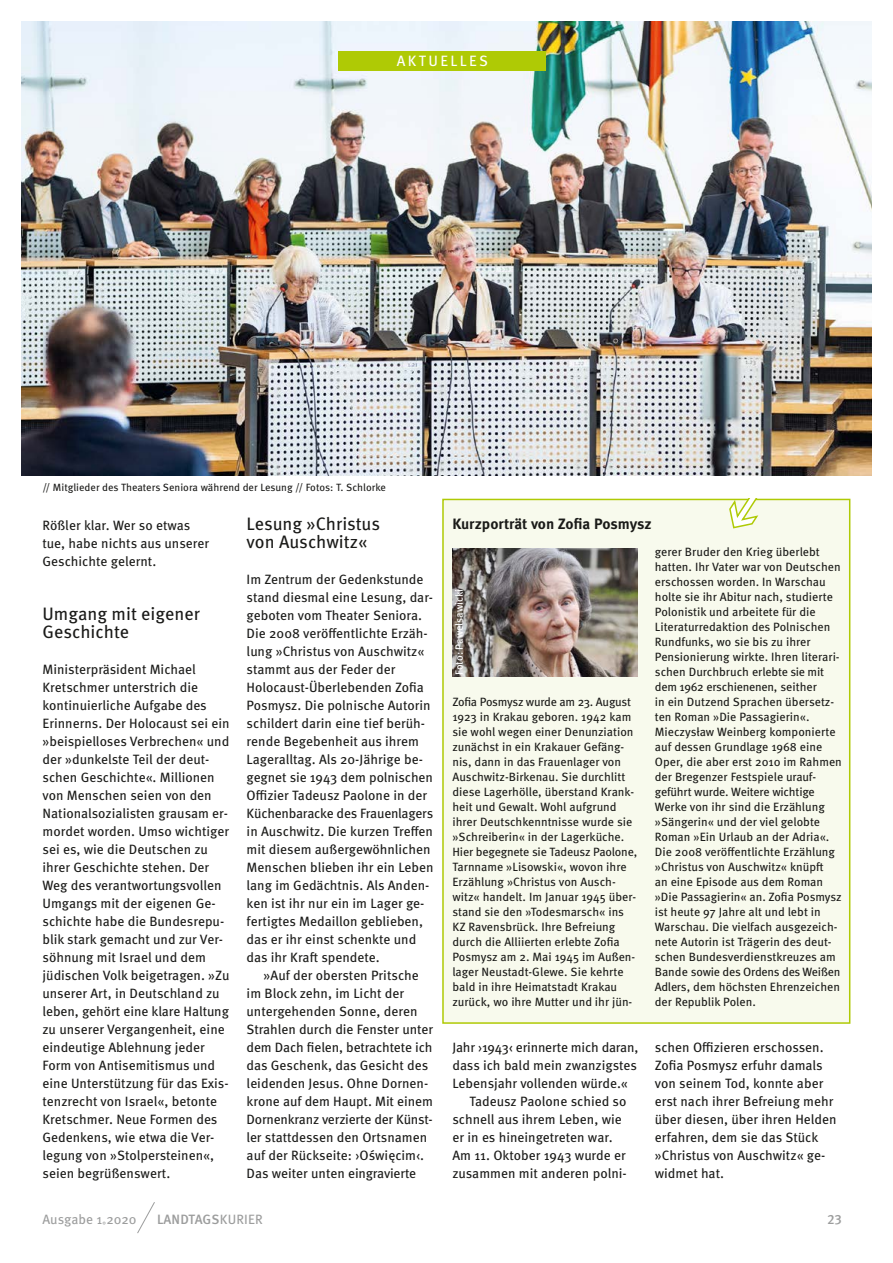
<style>
.page{position:relative;width:893px;height:1263px;background:#fff}
.page>*{position:absolute;margin:0;border:0;box-sizing:border-box;transform-origin:0 0}
.t1{font:18px/18px "Meta Pro";color:#1a1a18}
.t2{font:700 15px "Meta Pro";letter-spacing:-.005em;color:#1a1a18}
.t3{font:15px "Meta Pro";letter-spacing:.16em;color:#fff}
.t4{font:13.5px/18px "Meta Pro";color:#1a1a18}
.t5{font:500 13.5px "Meta Pro";letter-spacing:.005em;color:#9c9d9d}
.t6{font:13.5px "Meta Pro";color:#9c9d9d}
.t7{font:12px/15px "Meta Pro";color:#1a1a18}
.t8{font:10.5px "Meta Pro";color:#1a1a18}
.t9{font:10.5px "Meta Pro";letter-spacing:-.005em;color:#fff}
.s1{font-weight:400}
</style>
<div class="page">
<div style="left:442px;top:499px;width:408px;height:525px;background:#f8faed;border:2px solid #afca05"></div>
<svg style="left:728px;top:498px;width:32px;height:31px"></svg>
<img style="left:21px;top:21px;width:851px;height:455px">
<img style="left:452px;top:548px;width:185px;height:129px">
<svg style="left:137px;top:1202px;width:18px;height:32px"></svg>
<div style="left:338px;top:51px;width:208px;height:20px;background:#afca05"></div>
<p class="t3" style="left:397px;top:49px;width:93px">AKTUELLES</p>
<p class="t8" style="left:43px;top:479px;width:345px">// Mitglieder des Theaters Seniora während der Lesung // Fotos: T. Schlorke</p>
<p class="t4" style="left:43px;top:515px;width:168px">Rößler klar. Wer so etwas tue, habe nichts aus unserer<br>Geschichte gelernt.</p>
<h1 class="t1" style="left:43px;top:603px;width:159px">Umgang mit eigener<br>Geschichte</h1>
<p class="t4" style="left:43px;top:659px;width:189px">Ministerpräsident Michael<br>Kretschmer unterstrich die kontinuierliche Aufgabe des<br>Erinnerns. Der Holocaust sei ein »beispielloses Verbrechen« und der »dunkelste Teil der deut&shy;schen Geschichte«. Millionen von Menschen seien von den<br>Nationalsozialisten grausam er&shy;mordet worden. Umso wichtiger sei es, wie die Deutschen zu ihrer Geschichte stehen. Der<br>Weg des verantwortungsvollen<br>Umgangs mit der eigenen Ge&shy;schichte habe die Bundesrepu&shy;blik stark gemacht und zur Ver&shy;söhnung mit Israel und dem jüdischen Volk beigetragen. »Zu unserer Art, in Deutschland zu leben, gehört eine klare Haltung zu unserer Vergangenheit, eine eindeutige Ablehnung jeder<br>Form von Antisemitismus und eine Unterstützung für das Exis&shy;tenzrecht von Israel«, betonte<br>Kretschmer. Neue Formen des<br>Gedenkens, wie etwa die Ver&shy;legung von »Stolpersteinen«, seien begrüßenswert.</p>
<h1 class="t1" style="left:247px;top:513px;width:135px">Lesung »Christus von Auschwitz«</h1>
<p class="t4" style="left:247px;top:569px;width:189px">Im Zentrum der Gedenkstunde stand diesmal eine Lesung, dar&shy;geboten vom Theater Seniora.<br>Die 2008 veröffentlichte Erzäh&shy;lung »Christus von Auschwitz« stammt aus der Feder der<br>Holocaust-Überlebenden Zofia<br>Posmysz. Die polnische Autorin schildert darin eine tief berüh&shy;rende Begebenheit aus ihrem<br>Lageralltag. Als 20-Jährige be&shy;gegnet sie 1943 dem polnischen<br>Offizier Tadeusz Paolone in der<br>Küchenbaracke des Frauenlagers in Auschwitz. Die kurzen Treffen mit diesem außergewöhnlichen<br>Menschen blieben ihr ein Leben lang im Gedächtnis. Als Anden&shy;ken ist ihr nur ein im Lager ge&shy;fertigtes Medaillon geblieben, das er ihr einst schenkte und das ihr Kraft spendete.</p>
<p class="t4" style="left:247px;top:965px;width:188px;text-indent:17px">»Auf der obersten Pritsche im Block zehn, im Licht der untergehenden Sonne, deren<br>Strahlen durch die Fenster unter dem Dach fielen, betrachtete ich das Geschenk, das Gesicht des leidenden Jesus. Ohne Dornen&shy;krone auf dem Haupt. Mit einem<br>Dornenkranz verzierte der Künst&shy;ler stattdessen den Ortsnamen auf der Rückseite: ›Oświęcim‹.<br>Das weiter unten eingravierte</p>
<p class="t2" style="left:452px;top:512px;width:201px">Kurzporträt von Zofia Posmysz</p>
<p class="t9" style="left:451px;top:675px;width:87px;rotate:-90deg">Foto: Pawelsawicki</p>
<p class="t7" style="left:452px;top:693px;width:186px">Zofia Posmysz wurde am 23. August 1923 in Krakau geboren. 1942 kam sie wohl wegen einer Denunziation zunächst in ein Krakauer Gefäng&shy;nis, dann in das Frauenlager von Auschwitz-Birkenau. Sie durchlitt diese Lagerhölle, überstand Krank&shy;heit und Gewalt. Wohl aufgrund ihrer Deutschkenntnisse wurde sie »Schreiberin« in der Lagerküche.<br>Hier begegnete sie Tadeusz Paolone, Tarnname »Lisowski«, wovon ihre Erzählung »Christus von Ausch&shy;witz« handelt. Im Januar 1945 über&shy;stand sie den »Todesmarsch« ins KZ Ravensbrück. Ihre Befreiung durch die Alliierten erlebte Zofia Posmysz am 2. Mai 1945 im Außen&shy;lager Neustadt-Glewe. Sie kehrte bald in ihre Heimatstadt Krakau zurück, wo ihre Mutter und ihr jün-</p>
<p class="t4" style="left:452px;top:1037px;width:187px">Jahr ›1943‹ erinnerte mich daran,</p>
<p class="t4" style="left:452px;top:1055px;width:186px">dass ich bald mein zwanzigstes</p>
<p class="t4" style="left:452px;top:1073px;width:177px">Lebensjahr vollenden würde.«</p>
<p class="t4" style="left:469px;top:1091px;width:159px">Tadeusz Paolone schied so</p>
<p class="t4" style="left:452px;top:1109px;width:171px">schnell aus ihrem Leben, wie</p>
<p class="t4" style="left:452px;top:1127px;width:162px">er in es hineingetreten war.</p>
<p class="t4" style="left:452px;top:1145px;width:175px">Am 11. Oktober 1943 wurde er</p>
<p class="t4" style="left:452px;top:1163px;width:176px">zusammen mit anderen polni-</p>
<p class="t7" style="left:655px;top:544px;width:189px">gerer Bruder den Krieg überlebt hatten. Ihr Vater war von Deutschen erschossen worden. In Warschau holte sie ihr Abitur nach, studierte Polonistik und arbeitete für die Literaturredaktion des Polnischen Rundfunks, wo sie bis zu ihrer Pensionierung wirkte. Ihren literari&shy;schen Durchbruch erlebte sie mit dem 1962 erschienenen, seither<br>in ein Dutzend Sprachen übersetz&shy;ten Roman »Die Passagierin«.<br>Mieczysław Weinberg komponierte auf dessen Grundlage 1968 eine Oper, die aber erst 2010 im Rahmen der Bregenzer Festspiele urauf&shy;geführt wurde. Weitere wichtige Werke von ihr sind die Erzählung »Sängerin« und der viel gelobte Roman »Ein Urlaub an der Adria«.<br>Die 2008 veröffentlichte Erzählung »Christus von Auschwitz« knüpft<br>an eine Episode aus dem Roman »Die Passagierin« an. Zofia Posmysz ist heute 97 Jahre alt und lebt in Warschau. Die vielfach ausgezeich&shy;nete Autorin ist Trägerin des deut&shy;schen Bundesverdienstkreuzes am Bande sowie des Ordens des Weißen Adlers, dem höchsten Ehrenzeichen der Republik Polen.</p>
<p class="t4" style="left:655px;top:1037px;width:183px">schen Offizieren erschossen.<br>Zofia Posmysz erfuhr damals von seinem Tod, konnte aber erst nach ihrer Befreiung mehr über diesen, über ihren Helden erfahren, dem sie das Stück »Christus von Auschwitz« ge&shy;widmet hat.</p>
<p class="t6" style="left:43px;top:1209px;width:96px">Ausgabe 1 2020</p>
<p class="t5" style="left:157px;top:1209px;width:107px">LANDTAGS<span class="s1">KURIER</span></p>
<p class="t5" style="left:827px;top:1209px;width:16px">23</p>
<p class="t6" style="left:102px;top:1217px;width:6px">˚</p>
</div>
